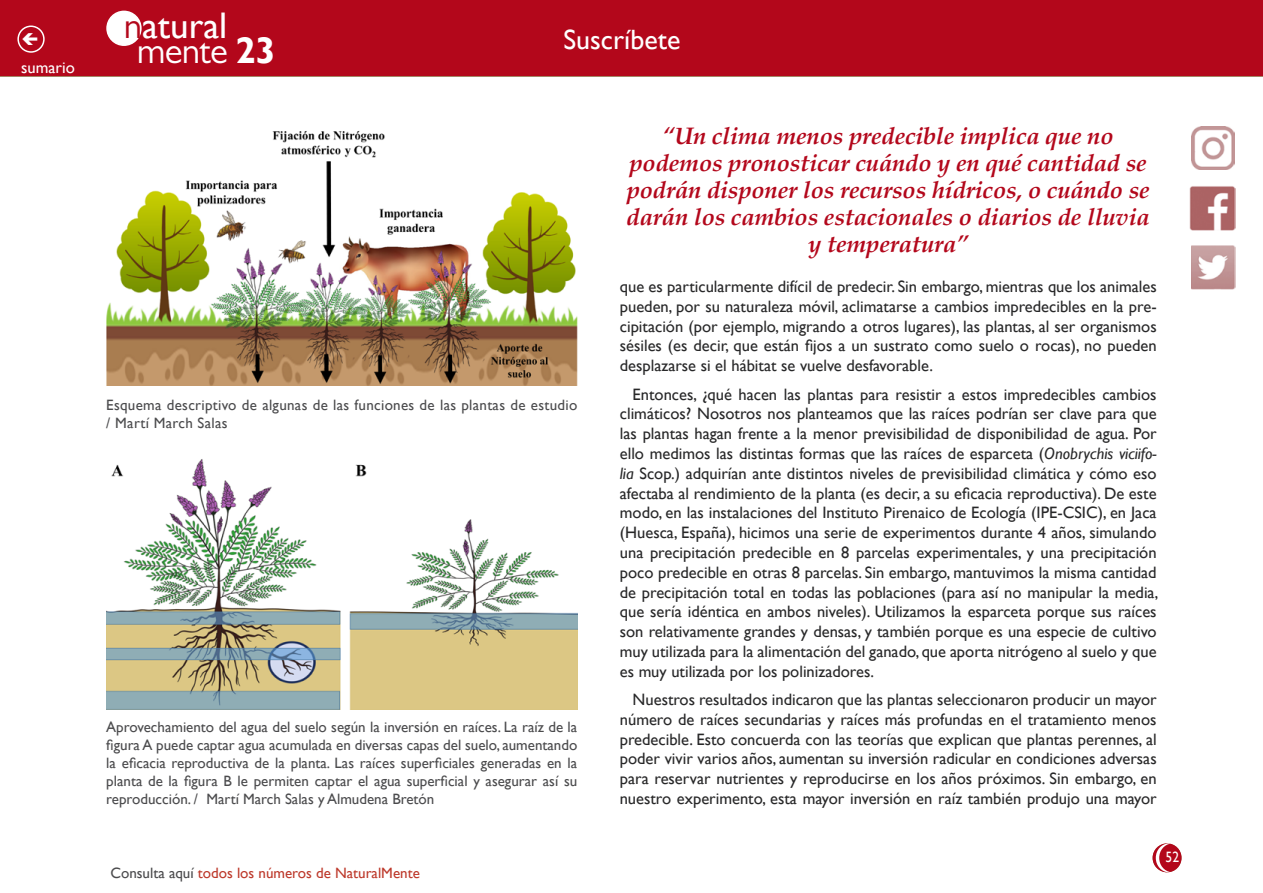
<style>
.page{position:relative;width:1263px;height:893px;background:#fff}
.page>*{position:absolute;margin:0;border:0;box-sizing:border-box;transform-origin:0 0}
.t1{font:37.05px "Gill Sans";color:#fff}
.t2{font:37.05px "Gill Sans MT Pro";letter-spacing:-.02em;color:#fff}
.t3{font:27.9px "Gill Sans";color:#fff}
.t4{font:italic 700 24px/27px "Palatino";letter-spacing:-.01em;color:#b3071b;text-align:center}
.t5{font:16.5px/19.8px "Gill Sans";color:#282829;text-align:justify}
.t6{font:16.5px "Gill Sans";color:#fff}
.t7{font:15px/18px "Gill Sans";letter-spacing:.02em;color:#4b4b4d}
.t8{font:15px "Gill Sans";color:#bd392b}
.t9{font:15px "Gill Sans";color:#fff;scale:.9 1}
.s1{font-family:"Gill Sans MT Pro";color:#b3071b}
.s2{font-family:"Gill Sans";font-weight:700}
.s3{color:#4b4b4d}
.s4{font-style:italic}
</style>
<div class="page">
<img style="left:1190px;top:186px;width:45px;height:44px">
<img style="left:1191px;top:246px;width:44px;height:44px">
<div style="left:1153px;top:844px;width:28px;height:28px;background:#b3071b;border-radius:50%"></div>
<div style="left:1152px;top:843px;width:29px;height:29px;border:2px solid #b3071b;border-radius:50%"></div>
<div style="left:0;top:0;width:1263px;height:76px;background:#b3071b"></div>
<div style="left:107px;top:11px;width:34px;height:34px;background:#fff;border-radius:50%"></div>
<div style="left:106px;top:11px;width:36px;height:35px;border:2px solid #fff;border-radius:50%"></div>
<svg style="left:1155px;top:843px;width:16px;height:29px"></svg>
<div style="left:17px;top:26px;width:28px;height:27px;border:2px solid #fff;border-radius:50%"></div>
<img style="left:1191px;top:127px;width:43px;height:43px">
<img style="left:106px;top:131px;width:471px;height:255px">
<img style="left:106px;top:459px;width:471px;height:250px">
<p class="t6" style="left:21px;top:58px;width:55px">sumario</p>
<h1 class="t1" style="left:124px;top:4px;width:105px"><span class="s1">n</span>atural</h1>
<h1 class="t2" style="left:137px;top:29px;width:140px">mente <span class="s2">23</span></h1>
<h2 class="t3" style="left:563px;top:23px;width:118px">Suscríbete</h2>
<p class="t7" style="left:106px;top:396px;width:473px">Esquema descriptivo de algunas de las funciones de las plantas de estudio / Martí March Salas</p>
<p class="t7" style="left:106px;top:718px;width:472px;text-align:justify">Aprovechamiento del agua del suelo según la inversión en raíces. La raíz de la figura A puede captar agua acumulada en diversas capas del suelo, aumentando la eficacia reproductiva de la planta. Las raíces superficiales generadas en la planta de la figura B le permiten captar el agua superficial y asegurar así su reproducción. / Martí March Salas y Almudena Bretón</p>
<p class="t8" style="left:110px;top:864px;width:311px"><span class="s3">Consulta aquí</span> todos los números de NaturalMente</p>
<h3 class="t4" style="left:627px;top:123px;width:525px">“Un clima menos predecible implica que no podemos pronosticar cuándo y en qué cantidad se podrán disponer los recursos hídricos, o cuándo se darán los cambios estacionales o diarios de lluvia y temperatura”</h3>
<p class="t5" style="left:620px;top:277px;width:538px">que es particularmente difícil de predecir. Sin embargo, mientras que los animales pueden, por su naturaleza móvil, aclimatarse a cambios impredecibles en la pre&shy;cipitación (por ejemplo, migrando a otros lugares), las plantas, al ser organismos sésiles (es decir, que están fijos a un sustrato como suelo o rocas), no pueden desplazarse si el hábitat se vuelve desfavorable.</p>
<p class="t5" style="left:620px;top:384px;width:540px;text-indent:13px">Entonces, ¿qué hacen las plantas para resistir a estos impredecibles cambios climáticos? Nosotros nos planteamos que las raíces podrían ser clave para que las plantas hagan frente a la menor previsibilidad de disponibilidad de agua. Por ello medimos las distintas formas que las raíces de esparceta (<span class="s4">Onobrychis viciifo&shy;lia</span> Scop.) adquirían ante distintos niveles de previsibilidad climática y cómo eso afectaba al rendimiento de la planta (es decir, a su eficacia reproductiva). De este modo, en las instalaciones del Instituto Pirenaico de Ecología (IPE-CSIC), en Jaca (Huesca, España), hicimos una serie de experimentos durante 4 años, simulando una precipitación predecible en 8 parcelas experimentales, y una precipitación poco predecible en otras 8 parcelas. Sin embargo, mantuvimos la misma cantidad de precipitación total en todas las poblaciones (para así no manipular la media, que sería idéntica en ambos niveles). Utilizamos la esparceta porque sus raíces son relativamente grandes y densas, y también porque es una especie de cultivo muy utilizada para la alimentación del ganado, que aporta nitrógeno al suelo y que es muy utilizada por los polinizadores.</p>
<p class="t5" style="left:620px;top:690px;width:538px;text-indent:13px">Nuestros resultados indicaron que las plantas seleccionaron producir un mayor número de raíces secundarias y raíces más profundas en el tratamiento menos predecible. Esto concuerda con las teorías que explican que plantas perennes, al poder vivir varios años, aumentan su inversión radicular en condiciones adversas para reservar nutrientes y reproducirse en los años próximos. Sin embargo, en nuestro experimento, esta mayor inversión en raíz también produjo una mayor</p>
<p class="t9" style="left:1165px;top:849px;width:16px">52</p>
</div>
